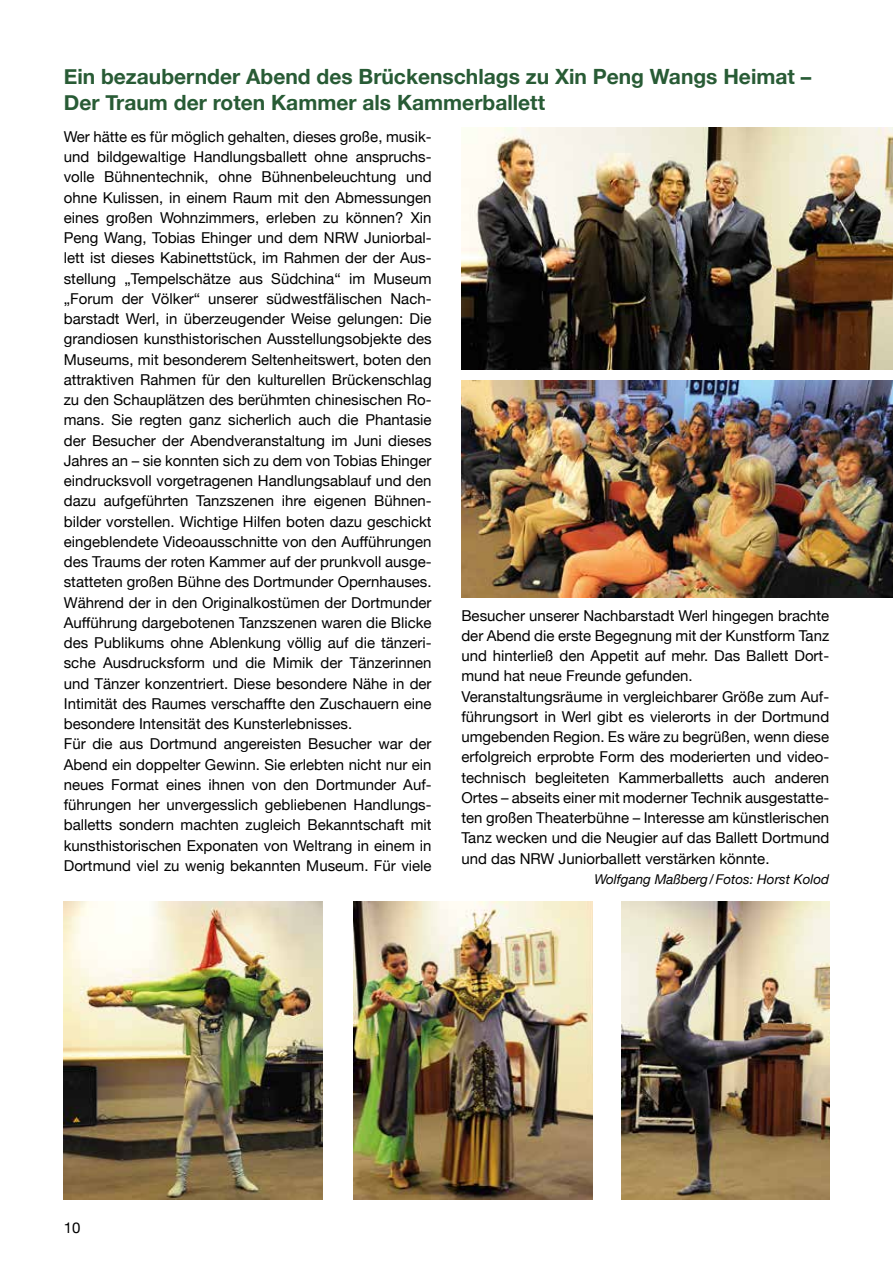
<style>
.page{position:relative;width:893px;height:1263px;background:#fff}
.page>*{position:absolute;margin:0;border:0;box-sizing:border-box;transform-origin:0 0}
.t1{font:700 21px/25.2px "Helvetica Neue";color:#285b35}
.t2{font:15px/20.2px "Helvetica Neue";color:#000}
.t3{font:italic 13.5px "Helvetica Neue";color:#000}
</style>
<div class="page">
<img style="left:353px;top:901px;width:240px;height:298px">
<img style="left:622px;top:901px;width:207px;height:298px">
<img style="left:64px;top:901px;width:259px;height:298px">
<img style="left:461px;top:381px;width:432px;height:217px">
<img style="left:461px;top:128px;width:432px;height:242px">
<h1 class="t1" style="left:64px;top:63px;width:749px">Ein bezaubernder Abend des Brückenschlags zu Xin Peng Wangs Heimat –<br>Der Traum der roten Kammer als Kammerballett</h1>
<p class="t2" style="left:64px;top:125px;width:369px">Wer hätte es für möglich gehalten, dieses große, musik&shy;und bildgewaltige Handlungsballett ohne anspruchs&shy;volle Bühnentechnik, ohne Bühnenbeleuchtung und ohne Kulissen, in einem Raum mit den Abmessungen eines großen Wohnzimmers, erleben zu können? Xin Peng Wang, Tobias Ehinger und dem NRW Juniorbal&shy;lett ist dieses Kabinettstück, im Rahmen der der Aus&shy;stellung „Tempelschätze aus Südchina“ im Museum „Forum der Völker“ unserer südwestfälischen Nach&shy;barstadt Werl, in überzeugender Weise gelungen: Die grandiosen kunsthistorischen Ausstellungsobjekte des Museums, mit besonderem Seltenheitswert, boten den attraktiven Rahmen für den kulturellen Brückenschlag zu den Schauplätzen des berühmten chinesischen Ro&shy;mans. Sie regten ganz sicherlich auch die Phantasie der Besucher der Abendveranstaltung im Juni dieses Jahres an – sie konnten sich zu dem von Tobias Ehinger eindrucksvoll vorgetragenen Handlungsablauf und den dazu aufgeführten Tanzszenen ihre eigenen Bühnen&shy;bilder vorstellen. Wichtige Hilfen boten dazu geschickt eingeblendete Videoausschnitte von den Aufführungen des Traums der roten Kammer auf der prunkvoll ausge&shy;statteten großen Bühne des Dortmunder Opernhauses.<br>Während der in den Originalkostümen der Dortmunder Aufführung dargebotenen Tanzszenen waren die Blicke des Publikums ohne Ablenkung völlig auf die tänzeri&shy;sche Ausdrucksform und die Mimik der Tänzerinnen und Tänzer konzentriert. Diese besondere Nähe in der Intimität des Raumes verschaffte den Zuschauern eine besondere Intensität des Kunsterlebnisses.<br>Für die aus Dortmund angereisten Besucher war der Abend ein doppelter Gewinn. Sie erlebten nicht nur ein neues Format eines ihnen von den Dortmunder Auf&shy;führungen her unvergesslich gebliebenen Handlungs&shy;balletts sondern machten zugleich Bekanntschaft mit kunsthistorischen Exponaten von Weltrang in einem in Dortmund viel zu wenig bekannten Museum. Für viele</p>
<p class="t2" style="left:461px;top:604px;width:369px">Besucher unserer Nachbarstadt Werl hingegen brachte der Abend die erste Begegnung mit der Kunstform Tanz und hinterließ den Appetit auf mehr. Das Ballett Dort&shy;mund hat neue Freunde gefunden.<br>Veranstaltungsräume in vergleichbarer Größe zum Auf&shy;führungsort in Werl gibt es vielerorts in der Dortmund umgebenden Region. Es wäre zu begrüßen, wenn diese erfolgreich erprobte Form des moderierten und video&shy;technisch begleiteten Kammerballetts auch anderen Ortes – abseits einer mit moderner Technik ausgestatte&shy;ten großen Theaterbühne – Interesse am künstlerischen Tanz wecken und die Neugier auf das Ballett Dortmund und das NRW Juniorballett verstärken könnte.</p>
<p class="t3" style="left:594px;top:868px;width:236px">Wolfgang Maßberg/Fotos: Horst Kolod</p>
<p class="t2" style="left:64px;top:1216px;width:18px">10</p>
</div>
